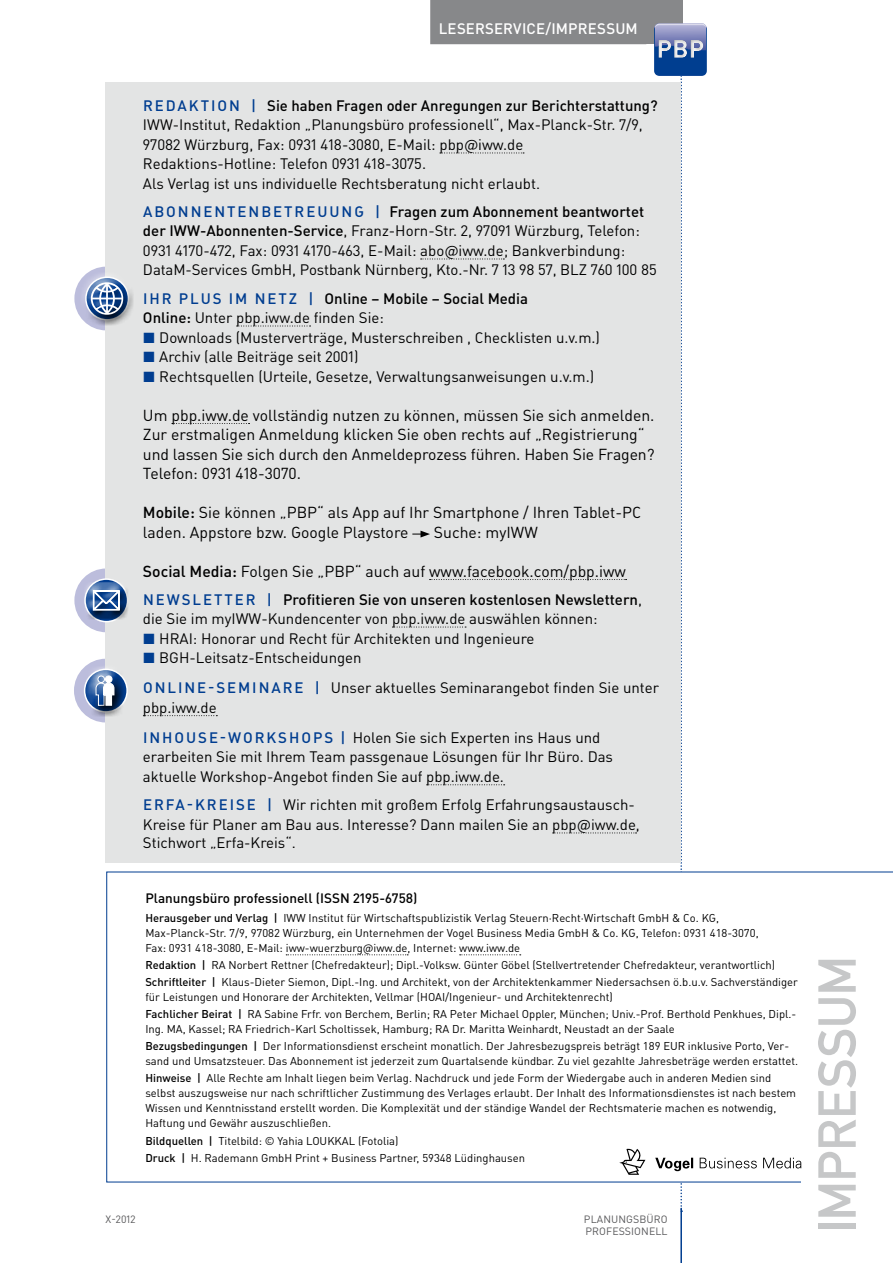
<style>
.page{position:relative;width:893px;height:1263px;background:#fff}
.page>*{position:absolute;margin:0;border:0;box-sizing:border-box;transform-origin:0 0}
.t1{font:52.5px "DIN Mittelschrift Std";letter-spacing:-.005em;color:#c6c7c8}
.t2{font:15.75px/19.5px "DIN Pro";color:#000}
.t3{font:15px/19.5px "DIN Pro";color:#000}
.t4{font:500 15px "DIN Pro";letter-spacing:.13em;color:#003d90}
.t5{font:500 15px "DIN Pro";letter-spacing:.01em;color:#fff}
.t6{font:500 13.5px "DIN Pro";color:#000}
.t7{font:11.25px/17.1px "DIN Pro";color:#000}
.t8{font:10.5px "DIN Pro";color:#58585a}
.s1{font-weight:500;color:#003d90}
.s2{font-weight:500}
.s3{color:#003d90}
</style>
<div class="page">
<div style="left:638px;top:0;width:44px;height:44px;background:#87888a"></div>
<hr style="left:680px;top:1208px;width:2px;height:55px;background:#003d90">
<div style="left:430px;top:0;width:216px;height:44px;background:#87888a"></div>
<svg style="left:106px;top:872px;width:787px;height:310px"></svg>
<div style="left:801px;top:935px;width:92px;height:298px;background:#fff"></div>
<svg style="left:655px;top:0;width:146px;height:1212px"></svg>
<svg style="left:619px;top:1148px;width:26px;height:27px"></svg>
<div style="left:74px;top:659px;width:64px;height:63px;background:#bcbddc;border-radius:50%"></div>
<div style="left:74px;top:568px;width:64px;height:64px;background:#bcbddc;border-radius:50%"></div>
<div style="left:74px;top:267px;width:64px;height:63px;background:#bcbddc;border-radius:50%"></div>
<div style="left:105px;top:82px;width:575px;height:781px;background:#e3e4e4"></div>
<svg style="left:440px;top:153px;width:84px;height:1px"></svg>
<svg style="left:421px;top:259px;width:83px;height:1px"></svg>
<svg style="left:237px;top:326px;width:74px;height:1px"></svg>
<svg style="left:172px;top:423px;width:78px;height:1px"></svg>
<svg style="left:430px;top:579px;width:197px;height:1px"></svg>
<svg style="left:392px;top:627px;width:74px;height:1px"></svg>
<svg style="left:143px;top:715px;width:74px;height:1px"></svg>
<svg style="left:427px;top:784px;width:78px;height:1px"></svg>
<svg style="left:553px;top:832px;width:84px;height:1px"></svg>
<svg style="left:412px;top:531px;width:18px;height:6px"></svg>
<div style="left:80px;top:272px;width:50px;height:41px;background:#fff;opacity:.75"></div>
<div style="left:84px;top:284px;width:50px;height:42px;background:#000;opacity:.75"></div>
<svg style="left:91px;top:282px;width:32px;height:33px"></svg>
<svg style="left:85px;top:579px;width:43px;height:43px"></svg>
<div style="left:84px;top:578px;width:44px;height:44px;border:2px solid #fff;border-radius:50%"></div>
<svg style="left:84px;top:582px;width:38px;height:27px"></svg>
<svg style="left:86px;top:585px;width:42px;height:34px"></svg>
<svg style="left:92px;top:589px;width:28px;height:23px"></svg>
<div style="left:84px;top:669px;width:44px;height:44px;border:2px solid #fff;border-radius:50%"></div>
<div style="left:85px;top:665px;width:28px;height:48px;background:#fff;opacity:.75"></div>
<div style="left:87px;top:670px;width:31px;height:47px;background:#000;opacity:.75"></div>
<div style="left:92px;top:665px;width:29px;height:48px;background:#fff;opacity:.75"></div>
<div style="left:94px;top:670px;width:31px;height:47px;background:#000;opacity:.75"></div>
<svg style="left:95px;top:675px;width:20px;height:31px"></svg>
<h3 class="t5" style="left:439px;top:18px;width:188px">Leserservice/Impressum</h3>
<p class="t3" style="left:143px;top:95px;width:516px;text-indent:68px"><span class="s1">IO N |</span> <span class="s2">Sie haben Fragen oder Anregungen zur Berichterstattung?<br></span>IWW-Institut, Redaktion „Planungsbüro professionell“, Max-Planck-Str. 7/9, 97082 Würzburg, Fax: 0931 418-3080, E-Mail: pbp@iww.de Redaktions-Hotline: Telefon 0931 418-3075.<br>Als Verlag ist uns individuelle Rechtsberatung nicht erlaubt.</p>
<h3 class="t4" style="left:143px;top:201px;width:187px">Abonn enten Betreuun</h3>
<h3 class="t4" style="left:143px;top:95px;width:46px">RE DAKT</h3>
<p class="t3" style="left:143px;top:201px;width:515px;text-indent:211px"><span class="s1">g |</span> <span class="s2">Fragen zum Abonnement beantwortet der IWW-Abonnenten-Service</span>, Franz-Horn-Str. 2, 97091 Würzburg, Telefon:<br>0931 4170-472, Fax: 0931 4170-463, E-Mail: abo@iww.de; Bankverbindung:<br>DataM-Services GmbH, Postbank Nürnberg, Kto.-Nr. 7 13 98 57, BLZ 760 100 85</p>
<p class="t3" style="left:143px;top:288px;width:459px"><span class="s1">I h r Plu s im N e tz |</span> <span class="s2">Online – Mobile – Social Media<br>Online:</span> Unter pbp.iww.de finden Sie:<br><span class="s3">◼</span> Downloads (Musterverträge, Musterschreiben , Checklisten u.v.m.) <span class="s3">◼</span> Archiv (alle Beiträge seit 2001)<br><span class="s3">◼</span> Rechtsquellen (Urteile, Gesetze, Verwaltungsanweisungen u.v.m.)</p>
<p class="t2" style="left:143px;top:404px;width:513px">Um pbp.iww.de vollständig nutzen zu können, müssen Sie sich anmelden.<br>Zur erstmaligen Anmeldung klicken Sie oben rechts auf „Registrierung“ und lassen Sie sich durch den Anmeldeprozess führen. Haben Sie Fragen?<br>Telefon: 0931 418-3070.</p>
<h2 class="t2" style="left:143px;top:502px;width:500px"><span class="s2">Mobile:</span> Sie können „PBP“ als App auf Ihr Smartphone / Ihren Tablet-PC laden. Appstore bzw. Google Playstore</h2>
<h2 class="t2" style="left:434px;top:521px;width:105px">Suche: myIWW</h2>
<h2 class="t2" style="left:143px;top:560px;width:484px"><span class="s2">Social Media:</span> Folgen Sie „PBP“ auch auf www.facebook.com/pbp.iww</h2>
<h3 class="t3" style="left:143px;top:589px;width:501px"><span class="s1">N e w sl e t t e r |</span> <span class="s2">Profitieren Sie von unseren kostenlosen Newslettern</span>, die Sie im myIWW-Kundencenter von pbp.iww.de auswählen können:<br><span class="s3">◼</span> HRAI: Honorar und Recht für Architekten und Ingenieure<br><span class="s3">◼</span> BGH-Leitsatz-Entscheidungen</h3>
<h3 class="t4" style="left:143px;top:677px;width:11px">Onlin</h3>
<h3 class="t4" style="left:197px;top:677px;width:52px">e-Semin</h3>
<h3 class="t3" style="left:271px;top:677px;width:389px"><span class="s1">a r e |</span> Unser aktuelles Seminarangebot finden Sie unter</h3>
<h3 class="t3" style="left:143px;top:691px;width:459px;line-height:30.2px">pbp.iww.de<br><span class="s1">In hou se-Workshops |</span> Holen Sie sich Experten ins Haus und</h3>
<h3 class="t3" style="left:143px;top:746px;width:472px">erarbeiten Sie mit Ihrem Team passgenaue Lösungen für Ihr Büro. Das aktuelle Workshop-Angebot finden Sie auf pbp.iww.de.</h3>
<h3 class="t3" style="left:143px;top:795px;width:498px"><span class="s1">E r fa -K r ei s e |</span> Wir richten mit großem Erfolg Erfahrungsaustausch-<br>Kreise für Planer am Bau aus. Interesse? Dann mailen Sie an pbp@iww.de,</h3>
<h3 class="t3" style="left:143px;top:832px;width:154px">Stichwort „Erfa-Kreis“.</h3>
<p class="t6" style="left:145px;top:888px;width:274px">Planungsbüro professionell (ISSN 2195-6758)</p>
<p class="t7" style="left:145px;top:910px;width:615px;line-height:15px"><span class="s2">Herausgeber und Verlag |</span> IWW Institut für Wirtschaftspublizistik Verlag Steuern·Recht·Wirtschaft GmbH &amp; Co. KG,<br>Max-Planck-Str. 7/9, 97082 Würzburg, ein Unternehmen der Vogel Business Media GmbH &amp; Co. KG, Telefon: 0931 418-3070,<br>Fax: 0931 418-3080, E-Mail: iww-wuerzburg@iww.de, Internet: www.iww.de</p>
<p class="t7" style="left:145px;top:956px;width:654px"><span class="s2">Redaktion |</span> RA Norbert Rettner (Chefredakteur); Dipl.-Volksw. Günter Göbel (Stellvertretender Chefredakteur, verantwortlich)<br><span class="s2">Schriftleiter |</span> Klaus-Dieter Siemon, Dipl.-Ing. und Architekt, von der Architektenkammer Niedersachsen ö.b.u.v. Sachverständiger</p>
<p class="t7" style="left:145px;top:988px;width:652px">für Leistungen und Honorare der Architekten, Vellmar (HOAI/Ingenieur- und Architektenrecht)<br><span class="s2">Fachlicher Beirat |</span> RA Sabine Frfr. von Berchem, Berlin; RA Peter Michael Oppler, München; Univ.-Prof. Berthold Penkhues, Dipl.-</p>
<p class="t7" style="left:145px;top:1020px;width:645px">Ing. MA, Kassel; RA Friedrich-Karl Scholtissek, Hamburg; RA Dr. Maritta Weinhardt, Neustadt an der Saale<br><span class="s2">Bezugsbedingungen |</span> Der Informationsdienst erscheint monatlich. Der Jahresbezugspreis beträgt 189 EUR inklusive Porto, Ver-</p>
<p class="t7" style="left:145px;top:1052px;width:654px">sand und Umsatzsteuer. Das Abonnement ist jederzeit zum Quartalsende kündbar. Zu viel gezahlte Jahresbeträge werden erstattet.<br><span class="s2">Hinweise |</span> Alle Rechte am Inhalt liegen beim Verlag. Nachdruck und jede Form der Wiedergabe auch in anderen Medien sind</p>
<p class="t7" style="left:145px;top:1085px;width:652px;line-height:15px">selbst auszugsweise nur nach schriftlicher Zustimmung des Verlages erlaubt. Der Inhalt des Informationsdienstes ist nach bestem<br>Wissen und Kenntnisstand erstellt worden. Die Komplexität und der ständige Wandel der Rechtsmaterie machen es notwendig,<br>Haftung und Gewähr auszuschließen.</p>
<p class="t7" style="left:145px;top:1131px;width:381px"><span class="s2">Bildquellen |</span> Titelbild: © Yahia LOUKKAL (Fotolia)<br><span class="s2">Druck |</span> H. Rademann GmbH Print + Business Partner, 59348 Lüdinghausen</p>
<p class="t8" style="left:106px;top:1212px;width:31px">X-2012</p>
<p class="t8" style="left:584px;top:1212px;width:15px">Planun</p>
<p class="t8" style="left:626px;top:1212px;width:15px">gsbüro</p>
<p class="t8" style="left:586px;top:1224px;width:14px">Prof</p>
<p class="t8" style="left:612px;top:1224px;width:14px">ession</p>
<p class="t8" style="left:649px;top:1224px;width:13px">ell</p>
<h1 class="t1" style="left:806px;top:1233px;width:279px;rotate:-90deg">IMPRESSUM</h1>
</div>
